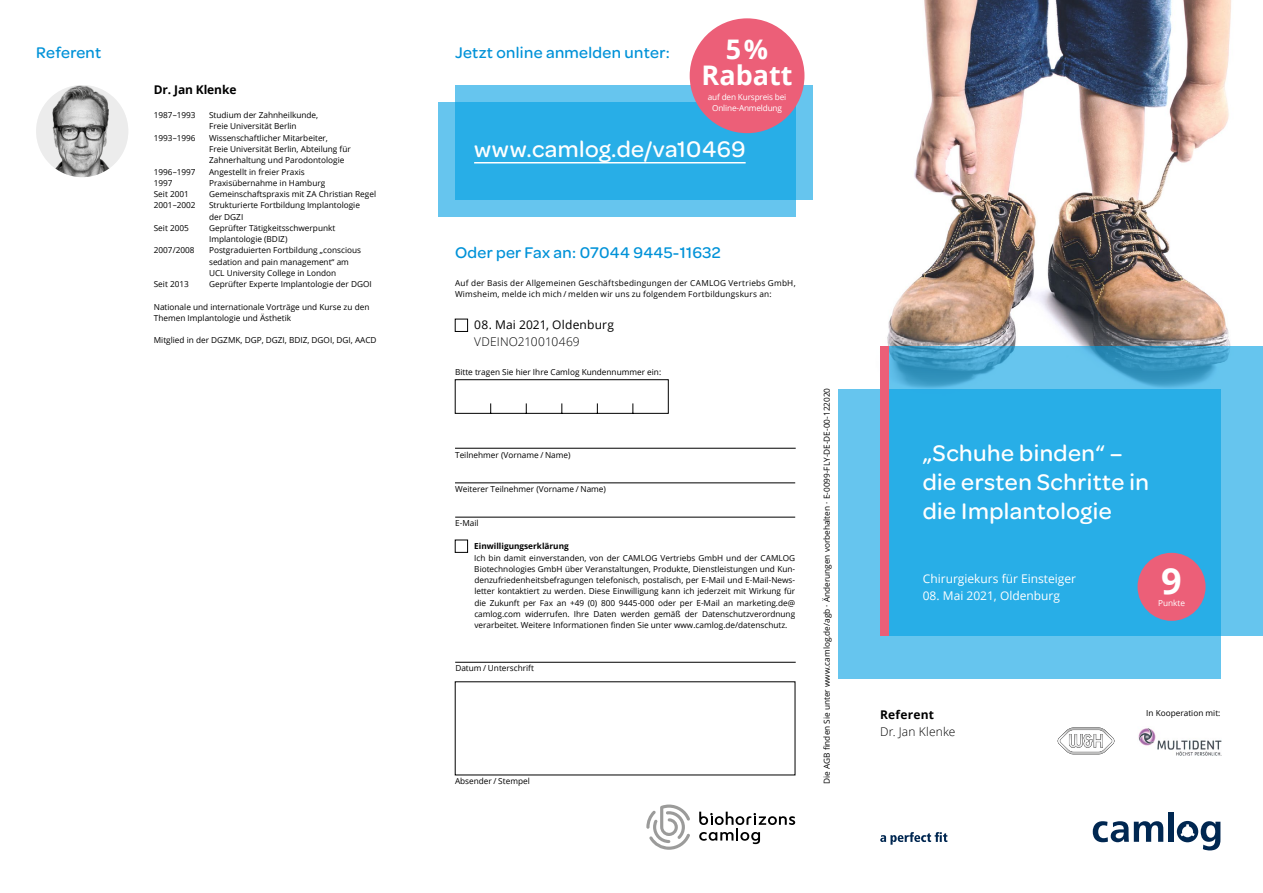
<style>
.page{position:relative;width:1263px;height:893px;background:#fff}
.page>*{position:absolute;margin:0;border:0;box-sizing:border-box;transform-origin:0 0}
.t1{font:700 36px "Open Sans";color:#fff}
.t2{font:700 27px/25.5px "Open Sans";color:#fff;text-align:center}
.t3{font:500 24px/28.8px "Omnes";letter-spacing:.02em;color:#fff}
.t4{font:500 16.5px "Omnes";letter-spacing:.02em;color:#0092d8}
.t5{font:12px "Open Sans";color:#fff}
.t6{font:300 12px "Open Sans";letter-spacing:.015em;color:#000}
.t7{font:12px "Open Sans";letter-spacing:.015em;color:#000}
.t8{font:700 12px "Open Sans";letter-spacing:-.01em;color:#000}
.t9{font:700 12px "Open Sans";letter-spacing:.02em;color:#000}
.t10{font:8.25px/11.2px "Open Sans";color:#000}
.t11{font:8.25px/11.2px "Open Sans";letter-spacing:.025em;color:#000}
.t12{font:8.25px/11.2px "Open Sans";letter-spacing:-.02em;color:#fff;text-align:center}
.t13{font:700 8.25px "Open Sans";color:#000}
</style>
<div class="page">
<img style="left:880px;top:0;width:383px;height:347px">
<svg style="left:880px;top:832px;width:67px;height:13px"></svg>
<svg style="left:1093px;top:821px;width:70px;height:21px"></svg>
<div style="left:1168px;top:812px;width:6px;height:30px;background:#002751"></div>
<svg style="left:1177px;top:821px;width:43px;height:29px"></svg>
<svg style="left:699px;top:812px;width:96px;height:32px"></svg>
<svg style="left:646px;top:804px;width:44px;height:46px"></svg>
<div style="left:838px;top:389px;width:382px;height:289px;background:#66c5ee"></div>
<svg style="left:889px;top:347px;width:374px;height:289px;background:#34b0e5"></svg>
<div style="left:880px;top:347px;width:9px;height:289px;background:#ec5f78"></div>
<div style="left:1137px;top:553px;width:68px;height:68px;background:#ec5f78;border-radius:50%"></div>
<div style="left:455px;top:319px;width:13px;height:13px;border:1px solid #000"></div>
<div style="left:438px;top:102px;width:357px;height:115px;background:#66c5ee"></div>
<svg style="left:455px;top:85px;width:357px;height:115px;background:#32b1e8"></svg>
<hr style="left:474px;top:162px;width:272px;height:1px;background:#fff">
<div style="left:690px;top:18px;width:114px;height:115px;background:#ec5f78;border-radius:50%"></div>
<hr style="left:455px;top:448px;width:341px;height:1px;background:#000">
<hr style="left:455px;top:483px;width:340px;height:1px;background:#000">
<hr style="left:455px;top:517px;width:340px;height:1px;background:#000">
<hr style="left:455px;top:662px;width:341px;height:1px;background:#000">
<div style="left:455px;top:540px;width:13px;height:13px;border:1px solid #000"></div>
<svg style="left:455px;top:379px;width:214px;height:35px"></svg>
<img style="left:36px;top:85px;width:92px;height:92px;border-radius:46px">
<img style="left:1138px;top:728px;width:84px;height:28px">
<svg style="left:1058px;top:728px;width:56px;height:26px"></svg>
<h3 class="t4" style="left:36px;top:41px;width:67px">Referent</h3>
<h3 class="t8" style="left:154px;top:81px;width:84px">Dr. Jan Klenke</h3>
<p class="t10" style="left:154px;top:109px;width:43px">1987–1993</p>
<p class="t10" style="left:209px;top:109px;width:111px">Studium der Zahnheilkunde,<br>Freie Universität Berlin</p>
<p class="t10" style="left:154px;top:132px;width:43px">1993–1996</p>
<p class="t10" style="left:209px;top:132px;width:143px">Wissenschaftlicher Mitarbeiter,<br>Freie Universität Berlin, Abteilung für<br>Zahnerhaltung und Parodontologie</p>
<p class="t10" style="left:154px;top:166px;width:43px">1996–1997</p>
<p class="t10" style="left:209px;top:166px;width:97px">Angestellt in freier Praxis</p>
<p class="t10" style="left:154px;top:177px;width:20px">1997</p>
<p class="t10" style="left:209px;top:177px;width:118px">Praxisübernahme in Hamburg</p>
<p class="t10" style="left:154px;top:188px;width:37px">Seit 2001</p>
<p class="t10" style="left:209px;top:188px;width:169px">Gemeinschaftspraxis mit ZA Christian Regel</p>
<p class="t10" style="left:154px;top:199px;width:43px">2001–2002</p>
<p class="t10" style="left:209px;top:199px;width:152px">Strukturierte Fortbildung Implantologie der DGZI</p>
<p class="t10" style="left:154px;top:222px;width:37px">Seit 2005</p>
<p class="t10" style="left:209px;top:222px;width:128px">Geprüfter Tätigkeitsschwerpunkt<br>Implantologie (BDIZ)</p>
<p class="t10" style="left:154px;top:244px;width:42px">2007/2008</p>
<p class="t10" style="left:209px;top:244px;width:154px">Postgraduierten Fortbildung „conscious sedation and pain management“ am<br>UCL University College in London</p>
<p class="t10" style="left:154px;top:278px;width:37px">Seit 2013</p>
<p class="t10" style="left:209px;top:278px;width:164px">Geprüfter Experte Implantologie der DGOI</p>
<p class="t10" style="left:154px;top:301px;width:217px">Nationale und internationale Vorträge und Kurse zu den<br>Themen Implantologie und Ästhetik</p>
<p class="t10" style="left:154px;top:334px;width:224px">Mitglied in der DGZMK, DGP, DGZI, BDIZ, DGOI, DGI, AACD</p>
<h3 class="t4" style="left:455px;top:41px;width:216px">Jetzt online anmelden unter:</h3>
<h2 class="t2" style="left:702px;top:36px;width:92px">5 %<br>Rabatt</h2>
<p class="t12" style="left:708px;top:91px;width:80px">auf den Kurspreis bei<br>Online-Anmeldung</p>
<h3 class="t3" style="left:474px;top:133px;width:273px">www.camlog.de/va10469</h3>
<h3 class="t4" style="left:455px;top:241px;width:267px">Oder per Fax an: 07044 9445-11632</h3>
<p class="t11" style="left:455px;top:277px;width:342px">Auf der Basis der Allgemeinen Geschäftsbedingungen der CAMLOG Vertriebs GmbH,<br>Wimsheim, melde ich mich / melden wir uns zu folgendem Fortbildungskurs an:</p>
<h3 class="t7" style="left:474px;top:317px;width:141px">08. Mai 2021, Oldenburg</h3>
<h3 class="t6" style="left:474px;top:333px;width:107px">VDEINO210010469</h3>
<p class="t10" style="left:455px;top:366px;width:208px">Bitte tragen Sie hier Ihre Camlog Kundennummer ein:</p>
<p class="t10" style="left:455px;top:449px;width:117px">Teilnehmer (Vorname / Name)</p>
<p class="t10" style="left:455px;top:483px;width:152px">Weiterer Teilnehmer (Vorname / Name)</p>
<p class="t10" style="left:455px;top:517px;width:25px">E-Mail</p>
<p class="t13" style="left:474px;top:540px;width:96px">Einwilligungserklärung</p>
<p class="t10" style="left:474px;top:552px;width:322px;text-align:justify">Ich bin damit einverstanden, von der CAMLOG Vertriebs GmbH und der CAMLOG Biotechnologies GmbH über Veranstaltungen, Produkte, Dienstleistungen und Kun&shy;denzufriedenheitsbefragungen telefonisch, postalisch, per E-Mail und E-Mail-News&shy;letter kontaktiert zu werden. Diese Einwilligung kann ich jederzeit mit Wirkung für die Zukunft per Fax an +49 (0) 800 9445-000 oder per E-Mail an marketing.de@ camlog.com widerrufen. Ihre Daten werden gemäß der Datenschutzverordnung verarbeitet. Weitere Informationen finden Sie unter www.camlog.de/datenschutz.</p>
<p class="t10" style="left:455px;top:662px;width:80px">Datum / Unterschrift</p>
<p class="t10" style="left:455px;top:775px;width:76px">Absender / Stempel</p>
<p class="t10" style="left:821px;top:784px;width:398px;rotate:-90deg">Die AGB finden Sie unter www.camlog.de/agb · Änderungen vorbehalten · E-0099-FLY-DE-DE-00-122020</p>
<h3 class="t3" style="left:923px;top:437px;width:228px">„Schuhe binden“ – die ersten Schritte in die Implantologie</h3>
<h3 class="t5" style="left:923px;top:570px;width:155px">Chirurgiekurs für Einsteiger</h3>
<h3 class="t5" style="left:923px;top:587px;width:139px">08. Mai 2021, Oldenburg</h3>
<h1 class="t1" style="left:1161px;top:555px;width:22px">9</h1>
<p class="t12" style="left:1158px;top:597px;width:28px">Punkte</p>
<h3 class="t9" style="left:880px;top:706px;width:55px">Referent</h3>
<h3 class="t6" style="left:880px;top:723px;width:77px">Dr. Jan Klenke</h3>
<p class="t10" style="left:1146px;top:708px;width:76px">In Kooperation mit:</p>
</div>
